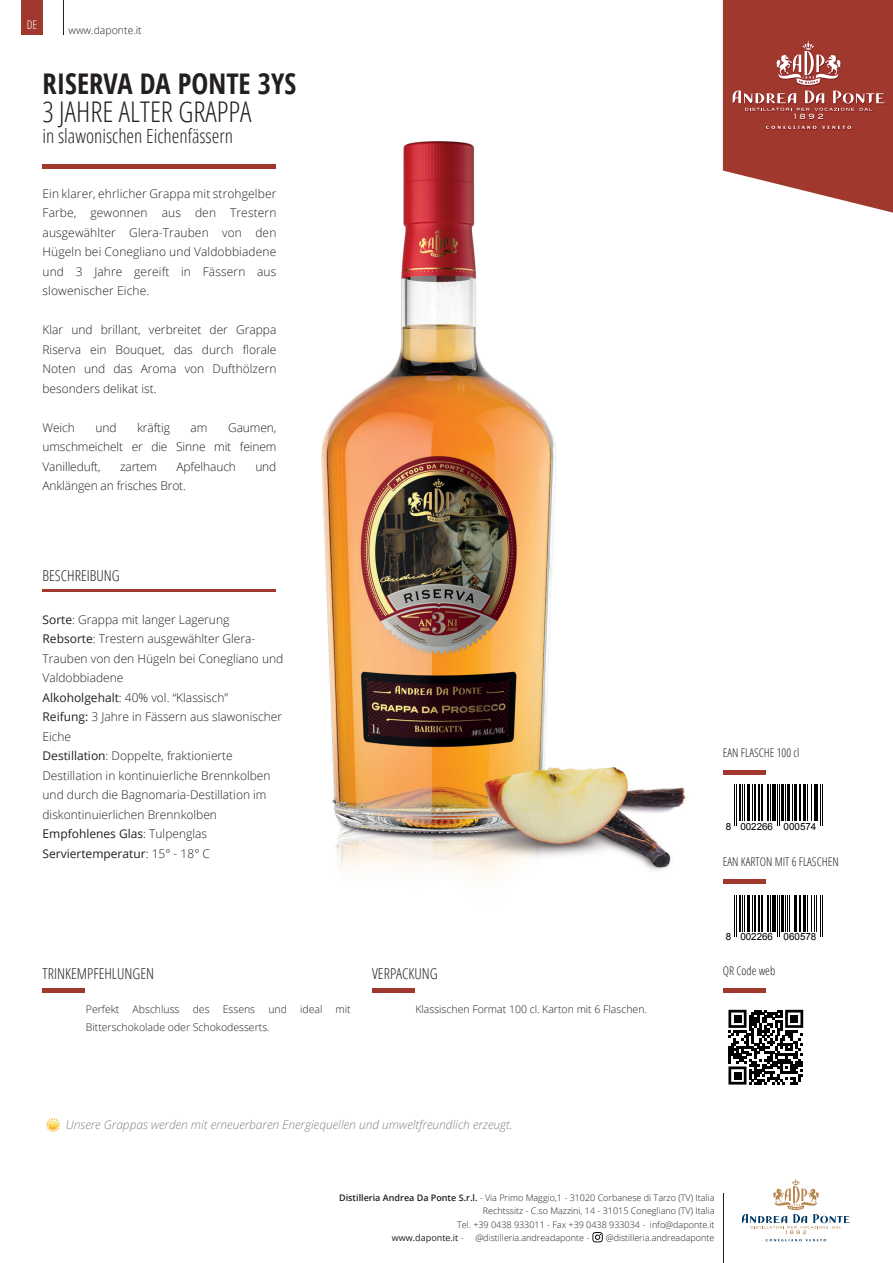
<style>
.page{position:relative;width:893px;height:1263px;background:#fff}
.page>*{position:absolute;margin:0;border:0;box-sizing:border-box;transform-origin:0 0}
.t1{font:300 condensed 28.5px "Open Sans";color:#231f20}
.t2{font:700 condensed 28.5px "Open Sans";color:#231f20}
.t3{font:300 condensed 19.5px "Open Sans";color:#231f20}
.t4{font:300 condensed 15px "Open Sans";color:#231f20}
.t5{font:300 12px/19.5px "Open Sans";color:#231f20;text-align:justify}
.t6{font:italic 300 12px "Open Sans";color:#808285}
.t7{font:300 condensed 12px "Open Sans";color:#231f20}
.t8{font:300 condensed 12px "Open Sans";color:#fff}
.t9{font:300 10.5px "Open Sans";color:#231f20}
.t10{font:9.75px "Arial";color:#000001}
.t11{font:300 9px "Open Sans";color:#231f20}
.t12{font:9px "Open Sans";color:#231f20}
.s1{font-weight:400}
.s2{font-weight:600}
.s3{font-weight:300}
</style>
<div class="page">
<img style="left:272px;top:141px;width:414px;height:735px">
<hr style="left:43px;top:164px;width:233px;height:4px;background:#a1382d">
<hr style="left:43px;top:589px;width:233px;height:2px;background:#a1382d">
<hr style="left:723px;top:770px;width:42px;height:4px;background:#a1382d">
<hr style="left:43px;top:988px;width:42px;height:4px;background:#a1382d">
<hr style="left:64px;top:0;width:1px;height:34px;background:#231f20">
<svg style="left:723px;top:0;width:170px;height:213px"></svg>
<hr style="left:723px;top:1194px;width:1px;height:69px;background:#231f20">
<svg style="left:742px;top:1179px;width:108px;height:62px"></svg>
<svg style="left:592px;top:1232px;width:11px;height:10px"></svg>
<hr style="left:372px;top:988px;width:43px;height:4px;background:#a1382d">
<hr style="left:723px;top:879px;width:42px;height:4px;background:#a1382d">
<hr style="left:723px;top:989px;width:42px;height:4px;background:#a1382d">
<hr style="left:734px;top:784px;width:1px;height:42px;background:#000001">
<hr style="left:735px;top:784px;width:1px;height:42px;background:#000001">
<hr style="left:739px;top:784px;width:2px;height:37px;background:#000001">
<hr style="left:742px;top:784px;width:1px;height:37px;background:#000001">
<hr style="left:744px;top:784px;width:1px;height:37px;background:#000001">
<hr style="left:747px;top:784px;width:3px;height:37px;background:#000001">
<hr style="left:752px;top:784px;width:1px;height:37px;background:#000001">
<hr style="left:754px;top:784px;width:2px;height:37px;background:#000001">
<hr style="left:758px;top:784px;width:2px;height:37px;background:#000001">
<hr style="left:761px;top:784px;width:2px;height:37px;background:#000001">
<hr style="left:767px;top:784px;width:1px;height:37px;background:#000001">
<hr style="left:768px;top:784px;width:1px;height:37px;background:#000001">
<hr style="left:770px;top:784px;width:1px;height:37px;background:#000001">
<hr style="left:772px;top:784px;width:4px;height:37px;background:#000001">
<hr style="left:777px;top:784px;width:1px;height:42px;background:#000001">
<hr style="left:779px;top:784px;width:1px;height:42px;background:#000001">
<hr style="left:781px;top:784px;width:2px;height:37px;background:#000001">
<hr style="left:785px;top:784px;width:1px;height:37px;background:#000001">
<hr style="left:787px;top:784px;width:3px;height:37px;background:#000001">
<hr style="left:792px;top:784px;width:1px;height:37px;background:#000001">
<hr style="left:794px;top:784px;width:3px;height:37px;background:#000001">
<hr style="left:799px;top:784px;width:1px;height:37px;background:#000001">
<hr style="left:800px;top:784px;width:1px;height:37px;background:#000001">
<hr style="left:803px;top:784px;width:3px;height:37px;background:#000001">
<hr style="left:807px;top:784px;width:1px;height:37px;background:#000001">
<hr style="left:811px;top:784px;width:1px;height:37px;background:#000001">
<hr style="left:814px;top:784px;width:1px;height:37px;background:#000001">
<hr style="left:815px;top:784px;width:3px;height:37px;background:#000001">
<hr style="left:820px;top:784px;width:1px;height:42px;background:#000001">
<hr style="left:822px;top:784px;width:1px;height:42px;background:#000001">
<hr style="left:734px;top:895px;width:1px;height:41px;background:#000001">
<hr style="left:735px;top:895px;width:1px;height:41px;background:#000001">
<hr style="left:739px;top:895px;width:2px;height:36px;background:#000001">
<hr style="left:742px;top:895px;width:1px;height:36px;background:#000001">
<hr style="left:744px;top:895px;width:1px;height:36px;background:#000001">
<hr style="left:747px;top:895px;width:3px;height:36px;background:#000001">
<hr style="left:752px;top:895px;width:1px;height:36px;background:#000001">
<hr style="left:754px;top:895px;width:2px;height:36px;background:#000001">
<hr style="left:758px;top:895px;width:2px;height:36px;background:#000001">
<hr style="left:761px;top:895px;width:2px;height:36px;background:#000001">
<hr style="left:767px;top:895px;width:1px;height:36px;background:#000001">
<hr style="left:768px;top:895px;width:1px;height:36px;background:#000001">
<hr style="left:770px;top:895px;width:1px;height:36px;background:#000001">
<hr style="left:772px;top:895px;width:4px;height:36px;background:#000001">
<hr style="left:777px;top:895px;width:1px;height:41px;background:#000001">
<hr style="left:779px;top:895px;width:1px;height:41px;background:#000001">
<hr style="left:781px;top:895px;width:2px;height:36px;background:#000001">
<hr style="left:785px;top:895px;width:1px;height:36px;background:#000001">
<hr style="left:787px;top:895px;width:1px;height:36px;background:#000001">
<hr style="left:789px;top:895px;width:1px;height:36px;background:#000001">
<hr style="left:794px;top:895px;width:3px;height:36px;background:#000001">
<hr style="left:799px;top:895px;width:1px;height:36px;background:#000001">
<hr style="left:800px;top:895px;width:1px;height:36px;background:#000001">
<hr style="left:803px;top:895px;width:3px;height:36px;background:#000001">
<hr style="left:807px;top:895px;width:1px;height:36px;background:#000001">
<hr style="left:811px;top:895px;width:1px;height:36px;background:#000001">
<hr style="left:814px;top:895px;width:1px;height:36px;background:#000001">
<hr style="left:816px;top:895px;width:1px;height:36px;background:#000001">
<hr style="left:820px;top:895px;width:1px;height:41px;background:#000001">
<hr style="left:822px;top:895px;width:1px;height:41px;background:#000001">
<svg style="left:728px;top:1010px;width:75px;height:74px"></svg>
<div style="left:734px;top:1015px;width:7px;height:8px;background:#000001"></div>
<div style="left:790px;top:1015px;width:8px;height:8px;background:#000001"></div>
<div style="left:734px;top:1072px;width:7px;height:7px;background:#000001"></div>
<svg style="left:46px;top:1118px;width:15px;height:14px"></svg>
<div style="left:21px;top:0;width:22px;height:34px;background:#a1382d"></div>
<p class="t8" style="left:27px;top:17px;width:12px">DE</p>
<p class="t9" style="left:68px;top:23px;width:75px">www.daponte.it</p>
<h1 class="t2" style="left:43px;top:64px;width:255px">RISERVA DA PONTE 3YS</h1>
<h1 class="t1" style="left:43px;top:92px;width:210px">3 JAHRE ALTER GRAPPA</h1>
<h2 class="t3" style="left:43px;top:122px;width:192px">in slawonischen Eichenfässern</h2>
<p class="t5" style="left:43px;top:183px;width:235px">Ein klarer, ehrlicher Grappa mit strohgelber Farbe, gewonnen aus den Trestern ausgewählter Glera-Trauben von den Hügeln bei Conegliano und Valdobbiadene und 3 Jahre gereift in Fässern aus slowenischer Eiche.</p>
<p class="t5" style="left:43px;top:320px;width:235px">Klar und brillant, verbreitet der Grappa Riserva ein Bouquet, das durch florale Noten und das Aroma von Dufthölzern besonders delikat ist.</p>
<p class="t5" style="left:43px;top:417px;width:34px">Weich</p>
<p class="t5" style="left:96px;top:417px;width:23px">und</p>
<p class="t5" style="left:137px;top:417px;width:34px">kräftig</p>
<p class="t5" style="left:191px;top:417px;width:18px">am</p>
<p class="t5" style="left:43px;top:417px;width:235px;text-indent:186px">Gaumen, umschmeichelt er die Sinne mit feinem Vanilleduft,</p>
<p class="t5" style="left:120px;top:456px;width:39px">zartem</p>
<p class="t5" style="left:177px;top:456px;width:61px">Apfelhauch</p>
<p class="t5" style="left:255px;top:456px;width:23px">und</p>
<p class="t5" style="left:43px;top:476px;width:145px">Anklängen an frisches Brot.</p>
<p class="t4" style="left:43px;top:565px;width:79px">BESCHREIBUNG</p>
<p class="t5" style="left:43px;top:609px;width:242px;text-align:left"><span class="s1">Sorte</span>: Grappa mit langer Lagerung <span class="s1">Rebsorte</span>: Trestern ausgewählter Glera-Trauben von den Hügeln bei Conegliano und Valdobbiadene<br><span class="s1">Alkoholgehalt</span>: 40% vol. “Klassisch”<br><span class="s1">Reifung:</span> 3 Jahre in Fässern aus slawonischer Eiche<br><span class="s1">Destillation</span>: Doppelte, fraktionierte Destillation in kontinuierliche Brennkolben und durch die Bagnomaria-Destillation im diskontinuierlichen Brennkolben <span class="s1">Empfohlenes Glas</span>: Tulpenglas <span class="s1">Serviertemperatur</span>: 15° - 18° C</p>
<p class="t4" style="left:43px;top:963px;width:113px">TRINKEMPFEHLUNGEN</p>
<p class="t4" style="left:372px;top:963px;width:67px">VERPACKUNG</p>
<p class="t9" style="left:86px;top:1002px;width:35px">Perfekt</p>
<p class="t9" style="left:133px;top:1002px;width:48px">Abschluss</p>
<p class="t9" style="left:193px;top:1002px;width:18px">des</p>
<p class="t9" style="left:223px;top:1002px;width:34px">Essens</p>
<p class="t9" style="left:268px;top:1002px;width:20px">und</p>
<p class="t9" style="left:300px;top:1002px;width:24px">ideal</p>
<p class="t9" style="left:336px;top:1002px;width:17px">mit</p>
<p class="t9" style="left:86px;top:1020px;width:185px">Bitterschokolade oder Schokodesserts.</p>
<p class="t9" style="left:415px;top:1002px;width:233px">Klassischen Format 100 cl. Karton mit 6 Flaschen.</p>
<p class="t7" style="left:723px;top:744px;width:78px">EAN FLASCHE 100 cl</p>
<p class="t10" style="left:726px;top:820px;width:92px">8 002266 000574</p>
<p class="t7" style="left:723px;top:853px;width:117px">EAN KARTON MIT 6 FLASCHEN</p>
<p class="t10" style="left:726px;top:930px;width:92px">8 002266 060578</p>
<p class="t7" style="left:723px;top:963px;width:54px">QR Code web</p>
<p class="t6" style="left:66px;top:1116px;width:448px">Unsere Grappas werden mit erneuerbaren Energiequellen und umweltfreundlich erzeugt.</p>
<p class="t11" style="left:339px;top:1191px;width:377px"><span class="s2">Distilleria Andrea Da Ponte S.r.l.</span> - Via Primo Maggio,1 - 31020 Corbanese di Tarzo (TV) Italia</p>
<p class="t11" style="left:483px;top:1205px;width:233px">Rechtssitz - C.so Mazzini, 14 - 31015 Conegliano (TV) Italia</p>
<p class="t11" style="left:457px;top:1218px;width:259px">Tel. +39 0438 933011 - Fax +39 0438 933034 - info@daponte.it</p>
<p class="t12" style="left:392px;top:1232px;width:73px">www.daponte.it <span class="s3">-</span></p>
<p class="t11" style="left:475px;top:1232px;width:115px">@distilleria.andreadaponte -</p>
<p class="t11" style="left:606px;top:1232px;width:110px">@distilleria.andreadaponte</p>
</div>
